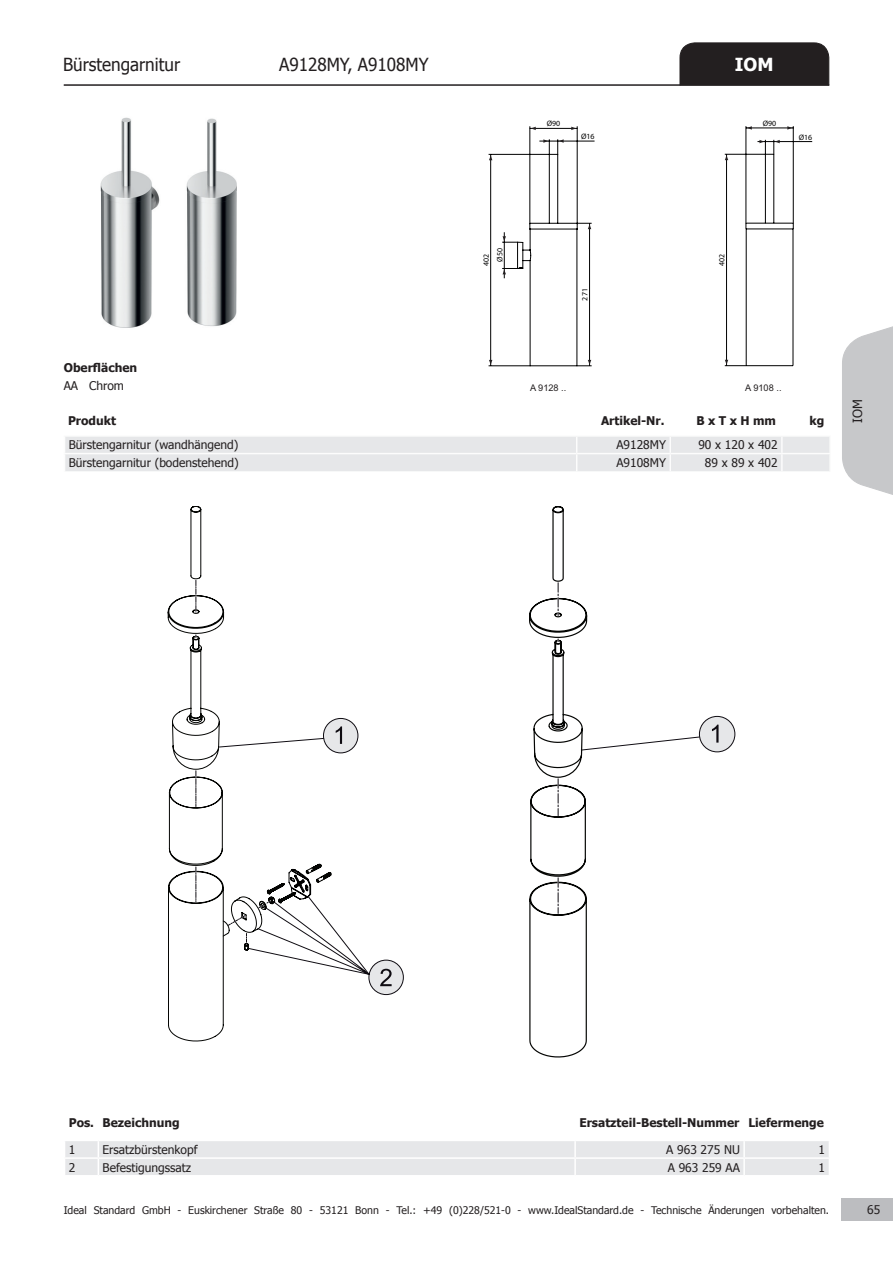
<style>
.page{position:relative;width:893px;height:1263px;background:#fff}
.page>*{position:absolute;margin:0;border:0;box-sizing:border-box;transform-origin:0 0}
.t1{font:18px "Tahoma";color:#231f20;scale:.95 1}
.t2{font:700 18px "Tahoma";color:#fff}
.t3{font:12.75px "Tahoma";color:#231f20}
.t4{font:12px "Tahoma";color:#231f20}
.t5{font:700 12px "Tahoma";color:#231f20}
.t6{font:10.5px "Tahoma";color:#231f20}
.t7{font:9.15px "Arial";color:#231f20}
.t8{font:7.95px "Arial";color:#000}
</style>
<div class="page">
<div style="left:679px;top:42px;width:151px;height:44px;background:#231f20"></div>
<hr style="left:64px;top:85px;width:765px;height:1px;background:#231f20">
<div style="left:842px;top:1198px;width:51px;height:22px;background:#bcbdc0"></div>
<svg style="left:842px;top:326px;width:51px;height:169px;background:#cdced0"></svg>
<div style="left:65px;top:436px;width:765px;height:35px;background:#e6e7e9"></div>
<hr style="left:489px;top:366px;width:41px;height:1px;background:#000">
<hr style="left:490px;top:154px;width:1px;height:212px;background:#000">
<hr style="left:530px;top:126px;width:1px;height:98px;background:#000">
<hr style="left:577px;top:126px;width:1px;height:98px;background:#000">
<hr style="left:489px;top:154px;width:61px;height:1px;background:#000">
<hr style="left:539px;top:141px;width:56px;height:1px;background:#000">
<hr style="left:530px;top:128px;width:47px;height:1px;background:#000">
<svg style="left:571px;top:127px;width:6px;height:3px"></svg>
<svg style="left:530px;top:127px;width:6px;height:3px"></svg>
<svg style="left:489px;top:360px;width:3px;height:6px"></svg>
<svg style="left:489px;top:154px;width:3px;height:6px"></svg>
<svg style="left:502px;top:139px;width:90px;height:228px"></svg>
<hr style="left:746px;top:126px;width:1px;height:98px;background:#000">
<hr style="left:793px;top:126px;width:1px;height:98px;background:#000">
<hr style="left:757px;top:141px;width:55px;height:1px;background:#000">
<hr style="left:746px;top:128px;width:47px;height:1px;background:#000">
<svg style="left:725px;top:140px;width:69px;height:227px"></svg>
<svg style="left:787px;top:126px;width:6px;height:4px"></svg>
<svg style="left:746px;top:126px;width:6px;height:4px"></svg>
<svg style="left:168px;top:506px;width:236px;height:535px"></svg>
<div style="left:699px;top:716px;width:36px;height:36px;background:#e6e7e9;border-radius:50%"></div>
<div style="left:699px;top:716px;width:36px;height:36px;border:1px solid #0f0c12;border-radius:50%"></div>
<svg style="left:712px;top:725px;width:6px;height:18px"></svg>
<svg style="left:529px;top:506px;width:171px;height:551px"></svg>
<div style="left:65px;top:1141px;width:764px;height:34px;background:#e6e7e9"></div>
<img style="left:100px;top:117px;width:60px;height:211px">
<img style="left:186px;top:118px;width:51px;height:208px">
<h1 class="t1" style="left:63px;top:52px;width:125px">Bürstengarnitur</h1>
<h1 class="t1" style="left:279px;top:52px;width:159px">A9128MY, A9108MY</h1>
<h1 class="t2" style="left:735px;top:51px;width:40px">IOM</h1>
<p class="t8" style="left:547px;top:119px;width:15px">Ø90</p>
<p class="t8" style="left:763px;top:118px;width:15px">Ø90</p>
<p class="t8" style="left:581px;top:132px;width:15px">Ø16</p>
<p class="t8" style="left:799px;top:132px;width:15px">Ø16</p>
<p class="t8" style="left:481px;top:266px;width:14px;rotate:-90deg">402</p>
<p class="t8" style="left:495px;top:262px;width:15px;rotate:-90deg">Ø50</p>
<p class="t8" style="left:580px;top:300px;width:14px;rotate:-90deg">271</p>
<p class="t8" style="left:717px;top:266px;width:14px;rotate:-90deg">402</p>
<p class="t5" style="left:64px;top:360px;width:75px">Oberflächen</p>
<p class="t4" style="left:64px;top:378px;width:62px">AA Chrom</p>
<p class="t7" style="left:530px;top:381px;width:38px">A 9128 ..</p>
<p class="t7" style="left:745px;top:381px;width:38px">A 9108 ..</p>
<p class="t8" style="left:649px;top:414px;width:15px">Ø18</p>
<p class="t5" style="left:68px;top:412px;width:49px">Produkt</p>
<p class="t5" style="left:601px;top:412px;width:65px">Artikel-Nr.</p>
<p class="t5" style="left:696px;top:412px;width:81px">B x T x H mm</p>
<p class="t5" style="left:810px;top:412px;width:16px">kg</p>
<p class="t4" style="left:69px;top:437px;width:171px">Bürstengarnitur (wandhängend)</p>
<p class="t4" style="left:616px;top:437px;width:51px">A9128MY</p>
<p class="t4" style="left:698px;top:437px;width:81px">90 x 120 x 402</p>
<p class="t4" style="left:69px;top:455px;width:171px">Bürstengarnitur (bodenstehend)</p>
<p class="t4" style="left:616px;top:455px;width:51px">A9108MY</p>
<p class="t4" style="left:705px;top:455px;width:74px">89 x 89 x 402</p>
<p class="t3" style="left:849px;top:423px;width:25px;rotate:-90deg">IOM</p>
<p class="t5" style="left:69px;top:1114px;width:112px">Pos. Bezeichnung</p>
<p class="t5" style="left:579px;top:1114px;width:246px">Ersatzteil-Bestell-Nummer Liefermenge</p>
<p class="t4" style="left:69px;top:1141px;width:8px">1</p>
<p class="t4" style="left:103px;top:1141px;width:96px">Ersatzbürstenkopf</p>
<p class="t4" style="left:666px;top:1141px;width:75px">A 963 275 NU</p>
<p class="t4" style="left:819px;top:1141px;width:8px">1</p>
<p class="t4" style="left:69px;top:1159px;width:8px">2</p>
<p class="t4" style="left:103px;top:1159px;width:90px">Befestigungssatz</p>
<p class="t4" style="left:668px;top:1159px;width:74px">A 963 259 AA</p>
<p class="t4" style="left:819px;top:1159px;width:8px">1</p>
<p class="t6" style="left:64px;top:1203px;width:767px">Ideal Standard GmbH - Euskirchener Straße 80 - 53121 Bonn - Tel.: +49 (0)228/521-0 - www.IdealStandard.de - Technische Änderungen vorbehalten.</p>
<p class="t4" style="left:867px;top:1201px;width:15px">65</p>
</div>
